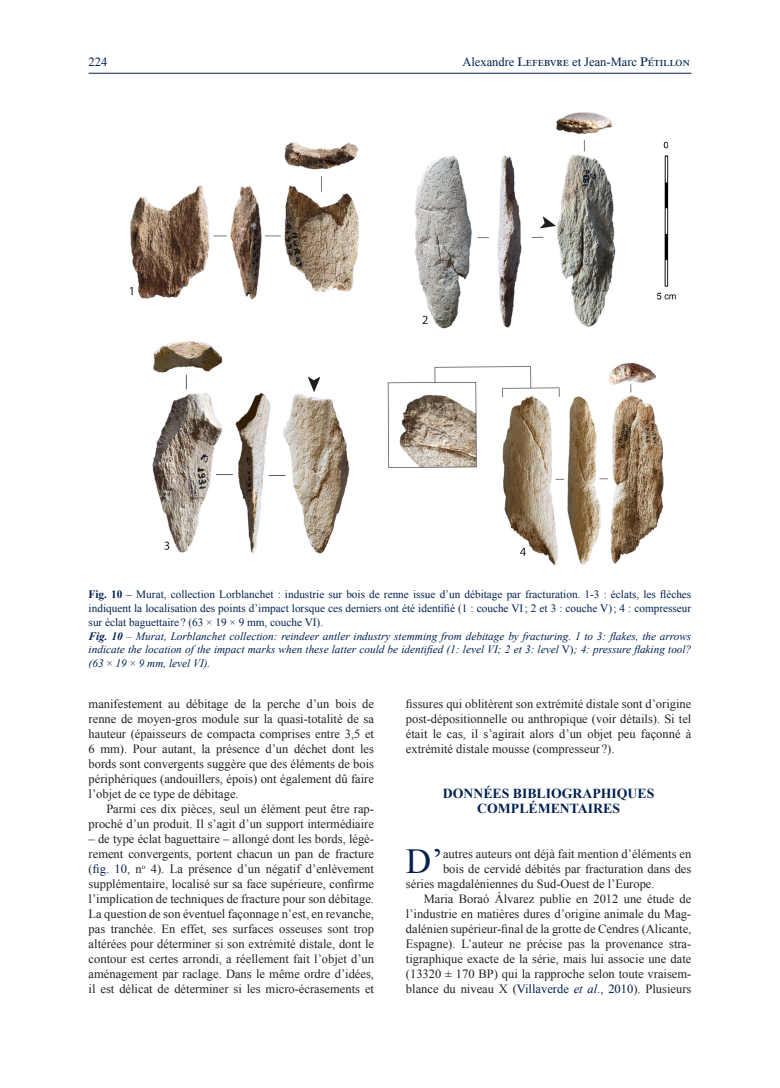
<style>
.page{position:relative;width:780px;height:1088px;background:#fff}
.page>*{position:absolute;margin:0;border:0;box-sizing:border-box;transform-origin:0 0}
.Normal_sans_retriat{font:35.12px "Times New Roman";color:#00214f}
.Titre1{font:700 13.75px/15px "Times New Roman";color:#00214f;text-align:center}
.Normal_sans_retriat-2{font:12.5px/15px "Times New Roman";color:#231f20;text-align:justify}
.t1{font:12.5px "Times New Roman";color:#00214f}
.Figures{font:11.25px/13.8px "Times New Roman";color:#00214f;text-align:justify}
.Figures-2{font:italic 11.25px/13.8px "Times New Roman";color:#00214f;text-align:justify}
.s1{font-family:"Times Ten Roman SC"}
.s2{font-weight:700}
.s3{font-style:normal}
.s4{color:#00214f}
.s5{font-style:italic;color:#00214f}
</style>
<div class="page">
<hr style="left:89px;top:73px;width:602px;height:1px;background:#00214f">
<img style="left:130px;top:112px;width:546px;height:454px">
<p class="t1" style="left:89px;top:53px;width:20px">224</p>
<p class="t1" style="left:462px;top:53px;width:229px">Alexandre <span class="s1">Lefebvre</span> et Jean-Marc <span class="s1">Pétillon</span></p>
<p class="Figures" style="left:89px;top:587px;width:604px"><span class="s2">Fig. 10</span> – Murat, collection Lorblanchet : industrie sur bois de renne issue d’un débitage par fracturation. 1-3 : éclats, les flèches indiquent la localisation des points d’impact lorsque ces derniers ont été identifié (1 : couche VI; 2 et 3 : couche V); 4 : compresseur sur éclat baguettaire ? (63 × 19 × 9 mm, couche VI).</p>
<p class="Figures-2" style="left:89px;top:629px;width:604px"><span class="s2">Fig. 10</span> – Murat, Lorblanchet collection: reindeer antler industry stemming from debitage by fracturing. 1 to 3: flakes, the arrows indicate the location of the impact marks when these latter could be identified (1: level VI; 2 et 3: level <span class="s3">V)</span>; 4: pressure flaking tool? (63 <span class="s3">×</span> 19 <span class="s3">×</span> 9 mm, level VI).</p>
<p class="Normal_sans_retriat-2" style="left:89px;top:696px;width:287px">manifestement au débitage de la perche d’un bois de renne de moyen-gros module sur la quasi-totalité de sa hauteur (épaisseurs de compacta comprises entre 3,5 et 6 mm). Pour autant, la présence d’un déchet dont les bords sont convergents suggère que des éléments de bois périphériques (andouillers, épois) ont également dû faire l’objet de ce type de débitage.</p>
<p class="Normal_sans_retriat-2" style="left:89px;top:801px;width:287px;text-align:right">Parmi ces dix pièces, seul un élément peut être rap&shy;proché d’un produit. Il s’agit d’un support intermédiaire</p>
<p class="Normal_sans_retriat-2" style="left:89px;top:831px;width:287px">– de type éclat baguettaire – allongé dont les bords, légè&shy;rement convergents, portent chacun un pan de fracture (<span class="s4">fig. 10</span>, n<sup>o</sup> 4). La présence d’un négatif d’enlèvement supplémentaire, localisé sur sa face supérieure, confirme l’implication de techniques de fracture pour son débitage.<br>La question de son éventuel façonnage n’est, en revanche, pas tranchée. En effet, ses surfaces osseuses sont trop altérées pour déterminer si son extrémité distale, dont le contour est certes arrondi, a réellement fait l’objet d’un aménagement par raclage. Dans le même ordre d’idées, il est délicat de déterminer si les micro-écrasements et</p>
<p class="Normal_sans_retriat-2" style="left:406px;top:696px;width:287px">fissures qui oblitèrent son extrémité distale sont d’origine post-dépositionnelle ou anthropique (voir détails). Si tel était le cas, il s’agirait alors d’un objet peu façonné à extrémité distale mousse (compresseur ?).</p>
<p class="Titre1" style="left:443px;top:785px;width:213px">DONNÉES BIBLIOGRAPHIQUES<br>COMPLÉMENTAIRES</p>
<p class="Normal_sans_retriat" style="left:406px;top:837px;width:39px">D’</p>
<p class="Normal_sans_retriat-2" style="left:443px;top:846px;width:250px">autres auteurs ont déjà fait mention d’éléments en</p>
<p class="Normal_sans_retriat-2" style="left:443px;top:861px;width:250px">bois de cervidé débités par fracturation dans des</p>
<p class="Normal_sans_retriat-2" style="left:406px;top:876px;width:250px">séries magdaléniennes du Sud-Ouest de l’Europe.</p>
<p class="Normal_sans_retriat-2" style="left:406px;top:891px;width:287px;text-indent:18px">Maria Boraó Álvarez publie en 2012 une étude de l’industrie en matières dures d’origine animale du Mag&shy;dalénien supérieur-final de la grotte de Cendres (Alicante, Espagne). L’auteur ne précise pas la provenance stra&shy;tigraphique exacte de la série, mais lui associe une date (13320 ± 170 BP) qui la rapproche selon toute vraisem&shy;blance du niveau X (<span class="s4">Villaverde</span> <span class="s5">et al</span><span class="s4">., 2010</span>). Plusieurs</p>
</div>
